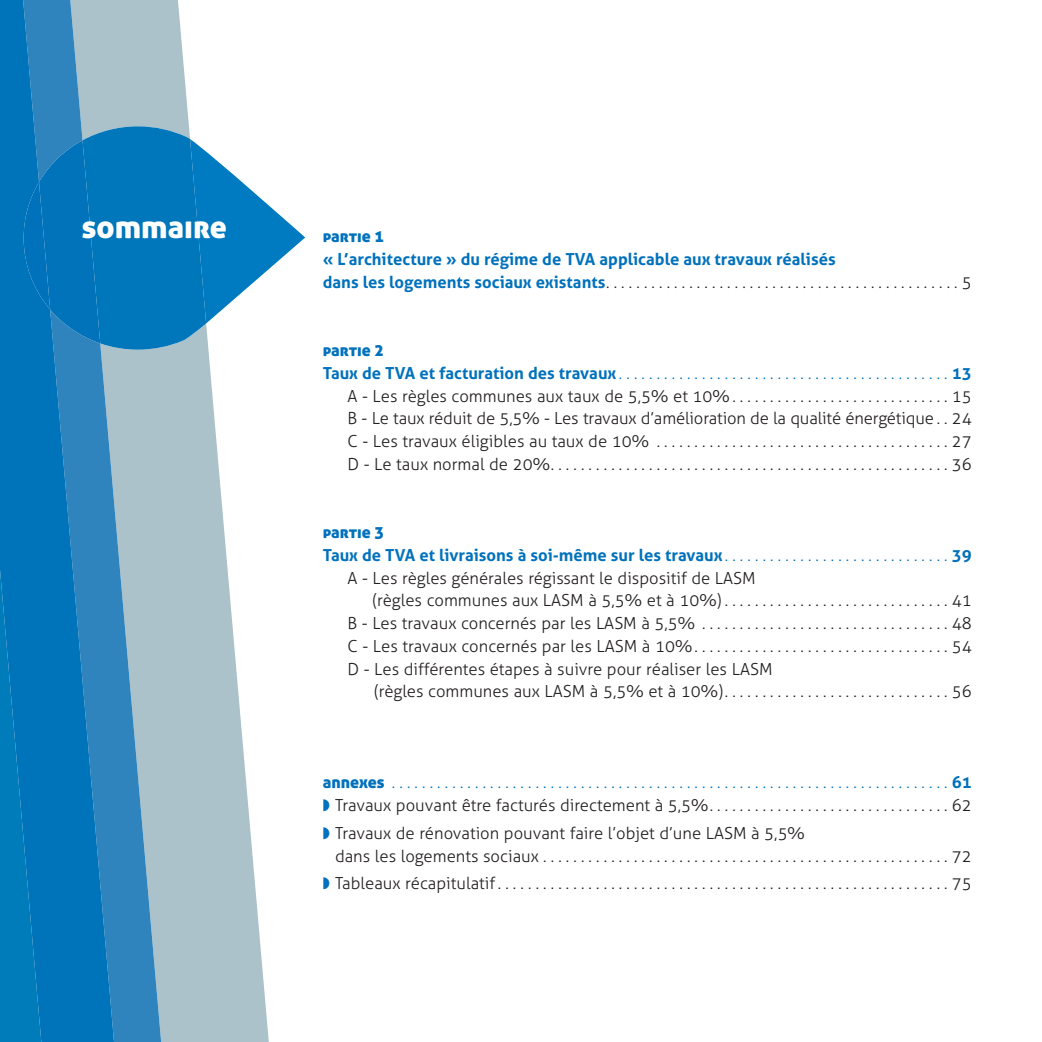
<style>
.page{position:relative;width:1042px;height:1042px;background:#fff}
.page>*{position:absolute;margin:0;border:0;box-sizing:border-box;transform-origin:0 0}
.t1{font:31.5px "Aller Display";color:#fff}
.t2{font:300 16.62px/22.8px "Aller";color:#231f20;text-align:justify}
.t3{font:700 16.62px/22.8px "Aller";color:#0071bc}
.t4{font:16.62px "Aller Display";color:#0071bc}
.s1{font-weight:300;color:#231f20}
.s2{font-weight:700;color:#0071bc}
.s3{color:#0071bc}
.s4{font-family:"Aller Display";font-weight:400;color:#0071bc}
</style>
<div class="page">
<svg style="left:164px;top:0;width:105px;height:1042px;fill:#acc2ca"></svg>
<svg style="left:117px;top:0;width:47px;height:1042px;background:#88b0c6"></svg>
<svg style="left:0;top:0;width:117px;height:1042px;background:#187ebc"></svg>
<svg style="left:24px;top:126px;width:281px;height:224px"></svg>
<h1 class="t1" style="left:82px;top:209px;width:146px">sommaire</h1>
<p class="t4" style="left:323px;top:227px;width:62px">partie 1</p>
<p class="t3" style="left:323px;top:250px;width:650px">« L’architecture » du régime de TVA applicable aux travaux réalisés<br>dans les logements sociaux existants<span class="s1">. . . . . . . . . . . . . . . . . . . . . . . . . . . . . . . . . . . . . . . . . . . . . . . 5</span></p>
<p class="t4" style="left:323px;top:341px;width:62px">partie 2</p>
<p class="t2" style="left:348px;top:363px;width:626px;text-indent:-25px"><span class="s2">Taux de TVA et facturation des travaux</span> <span class="s3">. . . . . . . . . . . . . . . . . . . . . . . . . . . . . . . . . . . . . . . . . . . .</span> <span class="s2">13<br></span>A - Les règles communes aux taux de 5,5% et 10% . . . . . . . . . . . . . . . . . . . . . . . . . . . . . 15<br>B - Le taux réduit de 5,5% - Les travaux d’amélioration de la qualité énergétique . . 24<br>C - Les travaux éligibles au taux de 10% . . . . . . . . . . . . . . . . . . . . . . . . . . . . . . . . . . . . . . . 27<br>D - Le taux normal de 20%. . . . . . . . . . . . . . . . . . . . . . . . . . . . . . . . . . . . . . . . . . . . . . . . . . . . . 36</p>
<p class="t4" style="left:323px;top:523px;width:62px">partie 3</p>
<p class="t2" style="left:348px;top:545px;width:626px;text-indent:-25px"><span class="s2">Taux de TVA et livraisons à soi-même sur les travaux</span><span class="s3">. . . . . . . . . . . . . . . . . . . . . . . . . . . . . .</span> <span class="s2">39<br></span>A - Les règles générales régissant le dispositif de LASM</p>
<p class="t2" style="left:348px;top:591px;width:626px;text-indent:25px">(règles communes aux LASM à 5,5% et à 10%) . . . . . . . . . . . . . . . . . . . . . . . . . . . . . . 41<br>B - Les travaux concernés par les LASM à 5,5% . . . . . . . . . . . . . . . . . . . . . . . . . . . . . . . . . 48<br>C - Les travaux concernés par les LASM à 10% . . . . . . . . . . . . . . . . . . . . . . . . . . . . . . . . . . 54<br>D - Les différentes étapes à suivre pour réaliser les LASM</p>
<p class="t2" style="left:374px;top:682px;width:599px">(règles communes aux LASM à 5,5% et à 10%). . . . . . . . . . . . . . . . . . . . . . . . . . . . . . 56</p>
<p class="t2" style="left:323px;top:773px;width:650px;text-align:right"><span class="s4">annexes</span> <span class="s3">. . . . . . . . . . . . . . . . . . . . . . . . . . . . . . . . . . . . . . . . . . . . . . . . . . . . . . . . . . . . . . . . . . . . . . . . . .</span> <span class="s2">61<br></span>Travaux pouvant être facturés directement à 5,5%. . . . . . . . . . . . . . . . . . . . . . . . . . . . . . . . 62</p>
<p class="t2" style="left:335px;top:823px;width:638px">Travaux de rénovation pouvant faire l’objet d’une LASM à 5,5%<br>dans les logements sociaux . . . . . . . . . . . . . . . . . . . . . . . . . . . . . . . . . . . . . . . . . . . . . . . . . . . . . . 72</p>
<p class="t2" style="left:335px;top:874px;width:638px">Tableaux récapitulatif . . . . . . . . . . . . . . . . . . . . . . . . . . . . . . . . . . . . . . . . . . . . . . . . . . . . . . . . . . . . 75</p>
</div>
